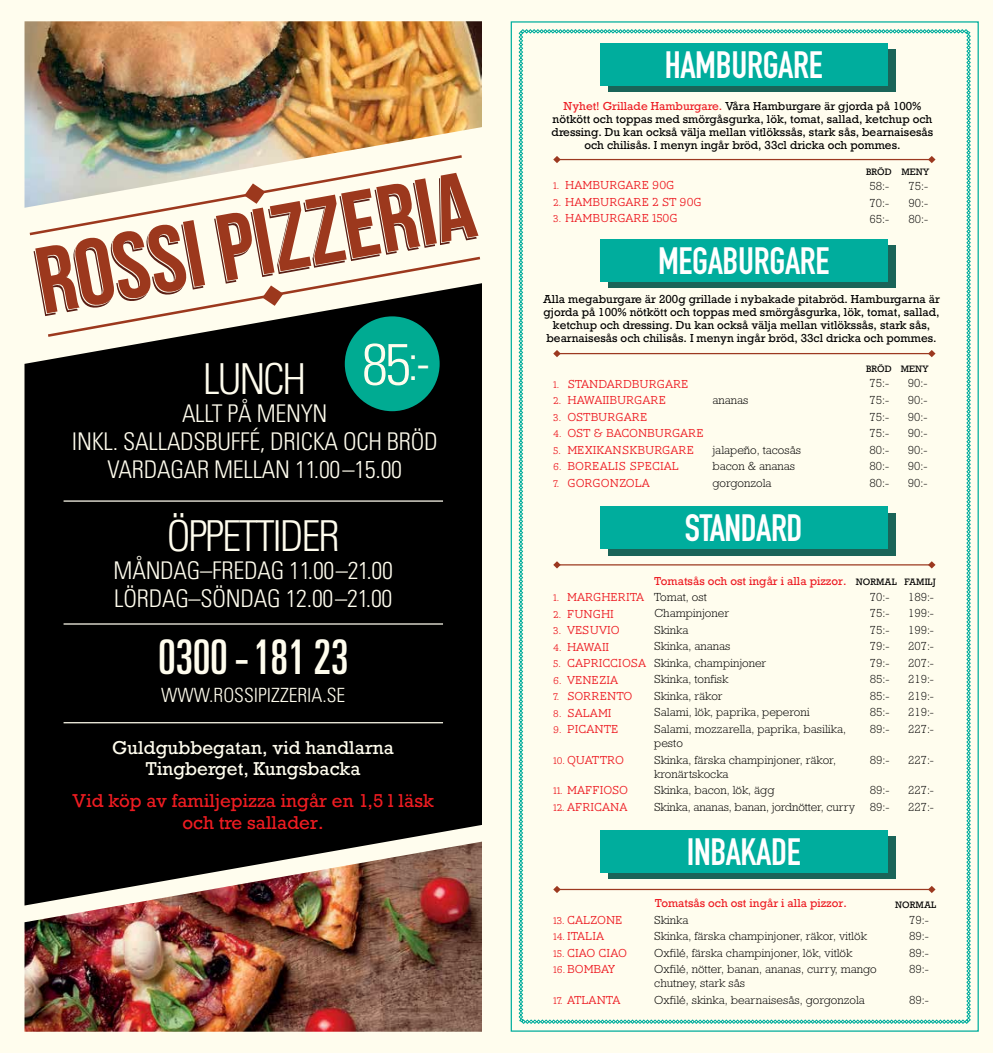
<style>
.page{position:relative;width:993px;height:1053px;background:#fff}
.page>*{position:absolute;margin:0;border:0;box-sizing:border-box;transform-origin:0 0}
.t1{font:300 condensed 58.38px "Univers";color:#fff}
.t2{font:ultra-condensed 47.75px "Univers";letter-spacing:-.01em;color:#fff}
.t3{font:300 condensed 42.62px "Univers";letter-spacing:-.05em;color:#fff}
.t4{font:700 37.5px "DIN Condensed";letter-spacing:-.01em;color:#fff}
.t5{font:300 condensed 24.38px/28px "Univers";letter-spacing:-.01em;color:#fff;text-align:center}
.t6{font:300 condensed 19.62px "Univers";color:#fff}
.t7{font:17.5px/21.2px "Rockwell";color:#ed1d24;text-align:center}
.t8{font:17.5px/21.2px "Rockwell";color:#fff;text-align:center}
.t9{font:300 11.88px/14.2px "M Rockwell";color:#000}
.t10{font:300 11.88px "AW Conqueror Fre Slab";color:#ed1d24}
.t11{font:10.88px/13px "Rockwell";color:#000;text-align:center}
.t12{font:10.88px "Rockwell";color:#ed1d24}
.t13{font:8.75px "Rockwell";color:#000}
.s1{font-size:48.75px}
.s2{color:#ed1d24}
.s3{font-size:10px}
.s4{font-family:"M Rockwell";color:#000}
.s5{font-family:"AW Conqueror Fre Slab";font-size:10px;color:#ed1d24}
.s6{font-family:"AW Conqueror Fre Slab";color:#ed1d24}
</style>
<div class="page">
<img style="left:0;top:0;width:992px;height:1052px">
<svg style="left:518px;top:29px;width:452px;height:994px;background:#dbefe0"></svg>
<h1 class="t1" style="left:362px;top:329px;width:69px">85<span class="s1">:-</span></h1>
<h3 class="t3" style="left:203px;top:353px;width:104px">LUNCH</h3>
<h3 class="t5" style="left:72px;top:400px;width:367px">ALLT PÅ MENYN<br>INKL. SALLADSBUFFÉ, DRICKA OCH BRÖD<br>VARDAGAR MELLAN 11.00–15.00</h3>
<h3 class="t3" style="left:167px;top:510px;width:174px">ÖPPETTIDER</h3>
<h3 class="t5" style="left:114px;top:556px;width:281px;text-align:left">MÅNDAG–FREDAG 11.00–21.00<br>LÖRDAG–SÖNDAG 12.00–21.00</h3>
<h2 class="t2" style="left:158px;top:629px;width:192px">0300 - 181 23</h2>
<h3 class="t6" style="left:161px;top:683px;width:185px">WWW.ROSSIPIZZERIA.SE</h3>
<h3 class="t8" style="left:112px;top:736px;width:283px">Guldgubbegatan, vid handlarna<br>Tingberget, Kungsbacka</h3>
<h3 class="t7" style="left:72px;top:790px;width:363px">Vid köp av familjepizza ingår en 1,5 l läsk och tre sallader.</h3>
<h3 class="t4" style="left:664px;top:39px;width:159px">HAMBURGARE</h3>
<p class="t11" style="left:551px;top:99px;width:383px"><span class="s2">Nyhet! Grillade Hamburgare.</span> Våra Hamburgare är gjorda på 100% nötkött och toppas med smörgåsgurka, lök, tomat, sallad, ketchup och dressing. Du kan också välja mellan vitlökssås, stark sås, bearnaisesås och chilisås. I menyn ingår bröd, 33cl dricka och pommes.</p>
<p class="t13" style="left:865px;top:166px;width:65px">BRÖD MENY</p>
<p class="t10" style="left:553px;top:178px;width:123px"><span class="s3">1.</span> HAMBURGARE 90G</p>
<p class="t9" style="left:869px;top:179px;width:21px">58:-</p>
<p class="t9" style="left:908px;top:179px;width:21px">75:-</p>
<p class="t10" style="left:553px;top:194px;width:150px"><span class="s3">2.</span> HAMBURGARE 2 st 90G</p>
<p class="t9" style="left:869px;top:196px;width:21px">70:-</p>
<p class="t9" style="left:908px;top:196px;width:21px">90:-</p>
<p class="t10" style="left:553px;top:210px;width:126px"><span class="s3">3.</span> HAMBURGARE 150G</p>
<p class="t9" style="left:869px;top:212px;width:21px">65:-</p>
<p class="t9" style="left:908px;top:212px;width:21px">80:-</p>
<h3 class="t4" style="left:657px;top:235px;width:173px">MEGABURGARE</h3>
<p class="t11" style="left:543px;top:293px;width:398px">Alla megaburgare är 200g grillade i nybakade pitabröd. Hamburgarna är gjorda på 100% nötkött och toppas med smörgåsgurka, lök, tomat, sallad, ketchup och dressing. Du kan också välja mellan vitlökssås, stark sås, bearnaisesås och chilisås. I menyn ingår bröd, 33cl dricka och pommes.</p>
<p class="t13" style="left:865px;top:363px;width:64px">BRÖD MENY</p>
<p class="t10" style="left:553px;top:376px;width:137px"><span class="s3">1.</span> STANDARDBURGARE</p>
<p class="t9" style="left:869px;top:376px;width:21px">75:-</p>
<p class="t9" style="left:907px;top:376px;width:21px">90:-</p>
<p class="t10" style="left:553px;top:393px;width:114px"><span class="s3">2.</span> HAWAIIBURGARE</p>
<p class="t9" style="left:712px;top:393px;width:38px">ananas</p>
<p class="t9" style="left:869px;top:393px;width:21px">75:-</p>
<p class="t9" style="left:907px;top:393px;width:21px">90:-</p>
<p class="t10" style="left:553px;top:409px;width:96px"><span class="s3">3.</span> OSTBURGARE</p>
<p class="t9" style="left:869px;top:409px;width:21px">75:-</p>
<p class="t9" style="left:907px;top:409px;width:21px">90:-</p>
<p class="t10" style="left:553px;top:426px;width:152px"><span class="s3">4.</span> OST &amp; BACONBURGARE</p>
<p class="t9" style="left:869px;top:426px;width:21px">75:-</p>
<p class="t9" style="left:907px;top:426px;width:21px">90:-</p>
<p class="t10" style="left:553px;top:442px;width:142px"><span class="s3">5.</span> MEXIKANSKBURGARE</p>
<p class="t9" style="left:712px;top:442px;width:90px">jalapeño, tacosås</p>
<p class="t9" style="left:869px;top:442px;width:21px">80:-</p>
<p class="t9" style="left:907px;top:442px;width:21px">90:-</p>
<p class="t10" style="left:553px;top:459px;width:127px"><span class="s3">6.</span> BOREALIS SPECIAL</p>
<p class="t9" style="left:712px;top:459px;width:84px">bacon &amp; ananas</p>
<p class="t9" style="left:869px;top:459px;width:21px">80:-</p>
<p class="t9" style="left:907px;top:459px;width:21px">90:-</p>
<p class="t10" style="left:553px;top:475px;width:98px"><span class="s3">7.</span> GORGONZOLA</p>
<p class="t9" style="left:712px;top:475px;width:61px">gorgonzola</p>
<p class="t9" style="left:869px;top:475px;width:21px">80:-</p>
<p class="t9" style="left:907px;top:475px;width:21px">90:-</p>
<h3 class="t4" style="left:684px;top:502px;width:119px">STANDARD</h3>
<p class="t12" style="left:654px;top:574px;width:193px">Tomatsås och ost ingår i alla pizzor.</p>
<p class="t13" style="left:855px;top:577px;width:81px">NORMAL FAMILJ</p>
<p class="t10" style="left:553px;top:589px;width:155px"><span class="s3">1.</span> MARGHERITA <span class="s4">Tomat, ost</span></p>
<p class="t9" style="left:869px;top:589px;width:21px">70:-</p>
<p class="t9" style="left:907px;top:589px;width:27px">189:-</p>
<p class="t10" style="left:553px;top:606px;width:62px"><span class="s3">2.</span> FUNGHI</p>
<p class="t9" style="left:654px;top:606px;width:76px">Champinjoner</p>
<p class="t9" style="left:869px;top:606px;width:21px">75:-</p>
<p class="t9" style="left:907px;top:606px;width:27px">199:-</p>
<p class="t10" style="left:553px;top:622px;width:68px"><span class="s3">3.</span> VESUVIO</p>
<p class="t9" style="left:654px;top:622px;width:36px">Skinka</p>
<p class="t9" style="left:869px;top:622px;width:21px">75:-</p>
<p class="t9" style="left:907px;top:622px;width:27px">199:-</p>
<p class="t10" style="left:553px;top:639px;width:57px"><span class="s3">4.</span> HAWAII</p>
<p class="t9" style="left:654px;top:639px;width:78px">Skinka, ananas</p>
<p class="t9" style="left:869px;top:639px;width:21px">79:-</p>
<p class="t9" style="left:907px;top:639px;width:27px">207:-</p>
<p class="t9" style="left:553px;top:655px;width:214px"><span class="s5">5.</span> <span class="s6">CAPRICCIOSA</span> Skinka, champinjoner</p>
<p class="t9" style="left:869px;top:655px;width:21px">79:-</p>
<p class="t9" style="left:907px;top:655px;width:27px">207:-</p>
<p class="t10" style="left:553px;top:672px;width:66px"><span class="s3">6.</span> VENEZIA</p>
<p class="t9" style="left:654px;top:672px;width:75px">Skinka, tonfisk</p>
<p class="t9" style="left:869px;top:672px;width:21px">85:-</p>
<p class="t9" style="left:907px;top:672px;width:27px">219:-</p>
<p class="t10" style="left:553px;top:688px;width:81px"><span class="s3">7.</span> SORRENTO</p>
<p class="t9" style="left:654px;top:688px;width:70px">Skinka, räkor</p>
<p class="t9" style="left:869px;top:688px;width:21px">85:-</p>
<p class="t9" style="left:907px;top:688px;width:27px">219:-</p>
<p class="t10" style="left:553px;top:705px;width:60px"><span class="s3">8.</span> SALAMI</p>
<p class="t9" style="left:654px;top:705px;width:157px">Salami, lök, paprika, peperoni</p>
<p class="t9" style="left:869px;top:705px;width:21px">85:-</p>
<p class="t9" style="left:907px;top:705px;width:27px">219:-</p>
<p class="t10" style="left:553px;top:721px;width:67px"><span class="s3">9.</span> PICANTE</p>
<p class="t9" style="left:654px;top:721px;width:193px">Salami, mozzarella, paprika, basilika, pesto</p>
<p class="t9" style="left:869px;top:721px;width:21px">89:-</p>
<p class="t9" style="left:907px;top:721px;width:27px">227:-</p>
<p class="t10" style="left:553px;top:752px;width:72px"><span class="s3">10.</span> QUATTRO</p>
<p class="t9" style="left:654px;top:752px;width:183px">Skinka, färska champinjoner, räkor, kronärtskocka</p>
<p class="t9" style="left:869px;top:752px;width:21px">89:-</p>
<p class="t9" style="left:907px;top:752px;width:27px">227:-</p>
<p class="t10" style="left:553px;top:782px;width:76px"><span class="s3">11.</span> MAFFIOSO</p>
<p class="t9" style="left:654px;top:783px;width:121px">Skinka, bacon, lök, ägg</p>
<p class="t9" style="left:869px;top:783px;width:21px">89:-</p>
<p class="t9" style="left:907px;top:783px;width:27px">227:-</p>
<p class="t10" style="left:553px;top:799px;width:76px"><span class="s3">12.</span> AFRICANA</p>
<p class="t9" style="left:654px;top:799px;width:237px">Skinka, ananas, banan, jordnötter, curry 89:-</p>
<p class="t9" style="left:907px;top:799px;width:27px">227:-</p>
<h3 class="t4" style="left:686px;top:826px;width:115px">INBAKADE</h3>
<p class="t12" style="left:654px;top:896px;width:193px">Tomatsås och ost ingår i alla pizzor.</p>
<p class="t13" style="left:894px;top:899px;width:43px">NORMAL</p>
<p class="t10" style="left:553px;top:912px;width:71px"><span class="s3">13.</span> CALZONE</p>
<p class="t9" style="left:654px;top:912px;width:36px">Skinka</p>
<p class="t9" style="left:909px;top:912px;width:21px">79:-</p>
<p class="t10" style="left:553px;top:928px;width:52px"><span class="s3">14.</span> ITALIA</p>
<p class="t9" style="left:654px;top:929px;width:214px">Skinka, färska champinjoner, räkor, vitlök</p>
<p class="t9" style="left:909px;top:929px;width:21px">89:-</p>
<p class="t10" style="left:553px;top:945px;width:75px"><span class="s3">15.</span> CIAO CIAO</p>
<p class="t9" style="left:654px;top:945px;width:199px">Oxfilé, färska champinjoner, lök, vitlök</p>
<p class="t9" style="left:909px;top:945px;width:21px">89:-</p>
<p class="t10" style="left:553px;top:961px;width:64px"><span class="s3">16.</span> BOMBAY</p>
<p class="t9" style="left:654px;top:962px;width:224px">Oxfilé, nötter, banan, ananas, curry, mango chutney, stark sås</p>
<p class="t9" style="left:909px;top:962px;width:21px">89:-</p>
<p class="t10" style="left:553px;top:992px;width:69px"><span class="s3">17.</span> ATLANTA</p>
<p class="t9" style="left:654px;top:992px;width:212px">Oxfilé, skinka, bearnaisesås, gorgonzola</p>
<p class="t9" style="left:909px;top:992px;width:21px">89:-</p>
</div>
